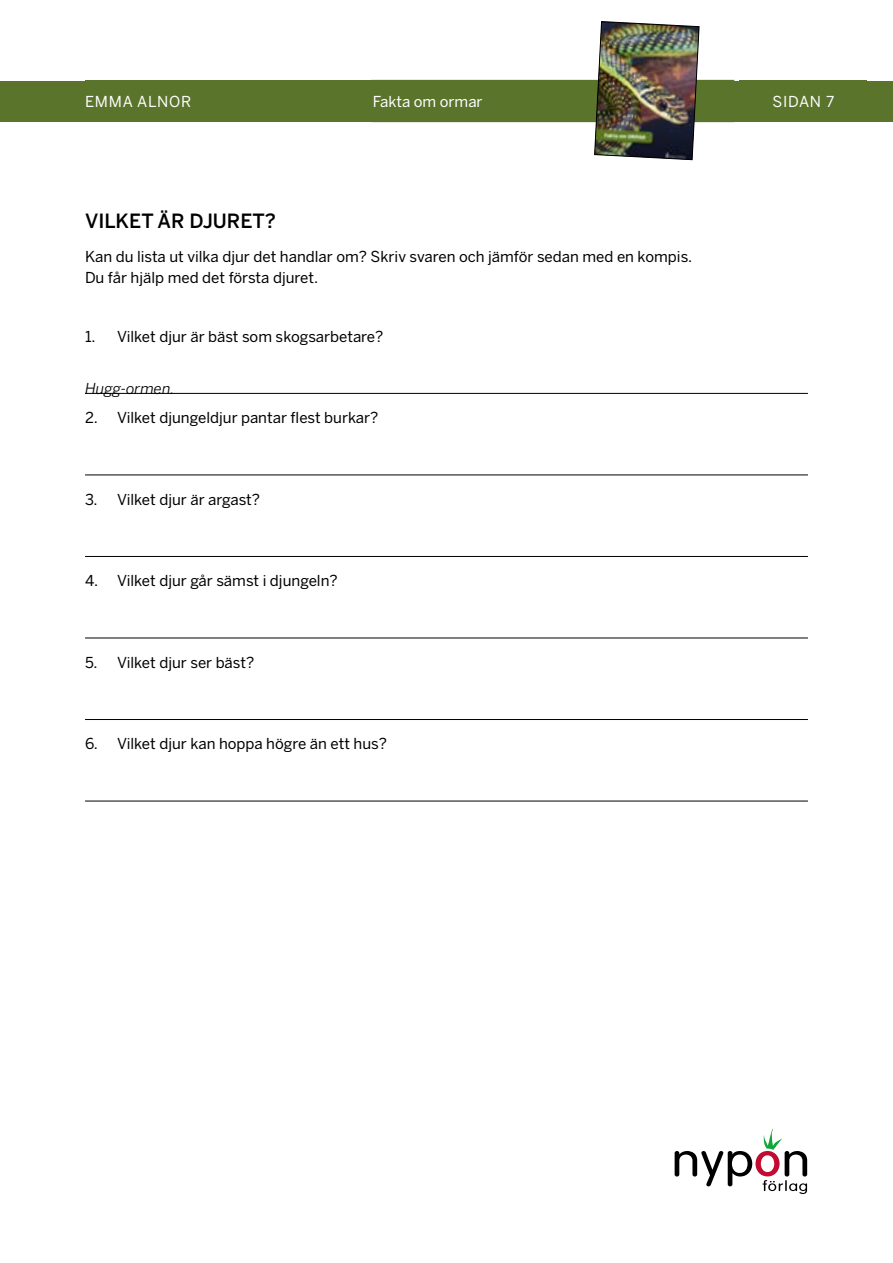
<style>
.page{position:relative;width:893px;height:1263px;background:#fff}
.page>*{position:absolute;margin:0;border:0;box-sizing:border-box;transform-origin:0 0}
.t1{font:500 19.5px "Benton Sans";color:#000}
.t2{font:15px/21px "Benton Sans";color:#000}
.t3{font:15px "Benton Sans";color:#fff}
.t4{font:italic 15px "Benton Sans";color:#000}
.t5{font:15px "Benton Sans";letter-spacing:.05em;color:#fff}
.t6{font:15px "Benton Sans";letter-spacing:.03em;color:#fff}
</style>
<div class="page">
<div style="left:0;top:81px;width:893px;height:40px;background:#5b742c"></div>
<div style="left:740px;top:80px;width:127px;height:41px;background:#5b742c"></div>
<div style="left:85px;top:80px;width:327px;height:41px;background:#5b742c"></div>
<div style="left:371px;top:80px;width:363px;height:42px;border:2px solid #5b742c"></div>
<img style="left:594px;top:21px;width:106px;height:139px">
<svg style="left:675px;top:1128px;width:132px;height:66px"></svg>
<hr style="left:85px;top:393px;width:723px;height:1px;background:#000">
<hr style="left:85px;top:474px;width:723px;height:1px;background:#000">
<hr style="left:85px;top:556px;width:723px;height:1px;background:#000">
<hr style="left:85px;top:638px;width:723px;height:1px;background:#000">
<hr style="left:85px;top:719px;width:723px;height:1px;background:#000">
<hr style="left:85px;top:801px;width:723px;height:1px;background:#000">
<p class="t5" style="left:85px;top:92px;width:108px">EMMA ALNOR</p>
<p class="t3" style="left:373px;top:92px;width:111px">Fakta om ormar</p>
<p class="t6" style="left:772px;top:92px;width:63px">SIDAN 7</p>
<h1 class="t1" style="left:85px;top:209px;width:192px">VILKET ÄR DJURET?</h1>
<p class="t2" style="left:85px;top:246px;width:609px">Kan du lista ut vilka djur det handlar om? Skriv svaren och jämför sedan med en kompis.<br>Du får hjälp med det första djuret.</p>
<p class="t2" style="left:85px;top:326px;width:300px">1. Vilket djur är bäst som skogsarbetare?</p>
<p class="t4" style="left:85px;top:379px;width:91px">Hugg-ormen.</p>
<p class="t2" style="left:85px;top:407px;width:295px">2. Vilket djungeldjur pantar flest burkar?</p>
<p class="t2" style="left:85px;top:489px;width:177px">3. Vilket djur är argast?</p>
<p class="t2" style="left:85px;top:570px;width:254px">4. Vilket djur går sämst i djungeln?</p>
<p class="t2" style="left:85px;top:652px;width:171px">5. Vilket djur ser bäst?</p>
<p class="t2" style="left:85px;top:733px;width:304px">6. Vilket djur kan hoppa högre än ett hus?</p>
</div>
